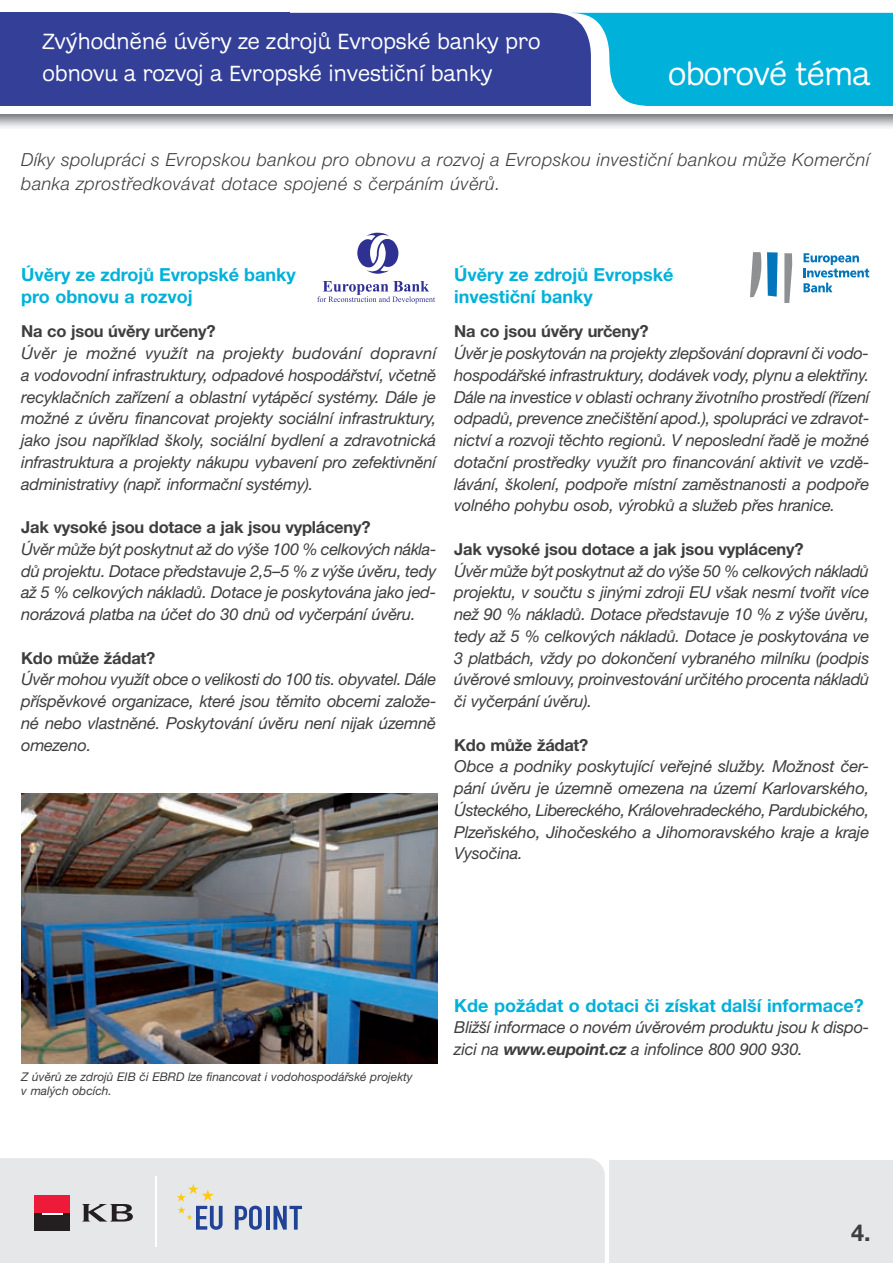
<style>
.page{position:relative;width:893px;height:1263px;background:#fff}
.page>*{position:absolute;margin:0;border:0;box-sizing:border-box;transform-origin:0 0}
.t1{font:33px "Adesso CE";letter-spacing:-.015em;color:#fff}
.t2{font:700 23.4px "Helvetica Neue CE";color:#3e3e3f}
.t3{font:22.5px/31.5px "Adesso CE";color:#fff}
.t4{font:italic 300 18px/24px "Helvetica Neue CE";letter-spacing:.025em;color:#3e3e3f}
.t5{font:700 18px/21.8px "Helvetica Neue CE";color:#00b1d9}
.t6{font:italic 16.5px/21.8px "Helvetica Neue CE";letter-spacing:-.015em;color:#3e3e3f;text-align:justify}
.t7{font:700 16.5px "Helvetica Neue CE";letter-spacing:-.015em;color:#3e3e3f}
.t8{font:italic 12px/13.5px "Helvetica Neue CE";color:#3e3e3f}
.s1{font-weight:700}
</style>
<div class="page">
<div style="left:0;top:1158px;width:605px;height:105px;background:#e6e7e9"></div>
<div style="left:35px;top:1195px;width:35px;height:18px;background:#ed1a3a"></div>
<div style="left:35px;top:1213px;width:35px;height:17px;background:#231f20"></div>
<svg style="left:42px;top:1213px;width:20px;height:1px"></svg>
<svg style="left:82px;top:1204px;width:51px;height:17px"></svg>
<hr style="left:155px;top:1176px;width:2px;height:71px;background:#fff">
<div style="left:290px;top:13px;width:277px;height:93px;background:#344098"></div>
<div style="left:0;top:13px;width:290px;height:93px;background:#344098"></div>
<svg style="left:567px;top:13px;width:326px;height:93px;background:#14aed7"></svg>
<svg style="left:235px;top:1205px;width:27px;height:25px"></svg>
<hr style="left:266px;top:1206px;width:3px;height:23px;background:#204397">
<svg style="left:273px;top:1206px;width:29px;height:23px"></svg>
<svg style="left:176px;top:1184px;width:47px;height:46px;background:#c7cacd"></svg>
<div style="left:609px;top:1160px;width:284px;height:103px;background:#e6e7e9"></div>
<svg style="left:357px;top:232px;width:41px;height:42px"></svg>
<svg style="left:317px;top:281px;width:118px;height:23px"></svg>
<svg style="left:803px;top:253px;width:66px;height:24px"></svg>
<svg style="left:803px;top:283px;width:29px;height:9px"></svg>
<svg style="left:750px;top:252px;width:11px;height:45px"></svg>
<svg style="left:767px;top:252px;width:11px;height:45px"></svg>
<svg style="left:784px;top:253px;width:8px;height:50px"></svg>
<img style="left:21px;top:793px;width:416px;height:271px">
<h3 class="t3" style="left:43px;top:26px;width:499px">Zvýhodněné úvěry ze zdrojů Evropské banky pro obnovu a rozvoj a Evropské investiční banky</h3>
<h1 class="t1" style="left:668px;top:54px;width:204px">oborové téma</h1>
<p class="t4" style="left:21px;top:148px;width:850px">Díky spolupráci s Evropskou bankou pro obnovu a rozvoj a Evropskou investiční bankou může Komerční banka zprostředkovávat dotace spojené s čerpáním úvěrů.</p>
<p class="t5" style="left:21px;top:264px;width:276px">Úvěry ze zdrojů Evropské banky pro obnovu a rozvoj</p>
<p class="t7" style="left:21px;top:322px;width:196px">Na co jsou úvěry určeny?</p>
<p class="t6" style="left:21px;top:342px;width:417px">Úvěr je možné využít na projekty budování dopravní a vodovodní infrastruktury, odpadové hospodářství, včetně recyklačních zařízení a oblastní vytápěcí systémy. Dále je možné z úvěru financovat projekty sociální infrastruktury, jako jsou například školy, sociální bydlení a zdravotnická infrastruktura a projekty nákupu vybavení pro zefektivnění administrativy (např. informační systémy).</p>
<p class="t7" style="left:21px;top:518px;width:351px">Jak vysoké jsou dotace a jak jsou vypláceny?</p>
<p class="t6" style="left:21px;top:538px;width:417px">Úvěr může být poskytnut až do výše 100 % celkových nákla&shy;dů projektu. Dotace představuje 2,5–5 % z výše úvěru, tedy až 5 % celkových nákladů. Dotace je poskytována jako jed&shy;norázová platba na účet do 30 dnů od vyčerpání úvěru.</p>
<p class="t7" style="left:21px;top:648px;width:136px">Kdo může žádat?</p>
<p class="t6" style="left:21px;top:669px;width:417px">Úvěr mohou využít obce o velikosti do 100 tis. obyvatel. Dále příspěvkové organizace, které jsou těmito obcemi založe&shy;né nebo vlastněné. Poskytování úvěru není nijak územně omezeno.</p>
<p class="t5" style="left:454px;top:264px;width:221px">Úvěry ze zdrojů Evropské investiční banky</p>
<p class="t7" style="left:454px;top:322px;width:196px">Na co jsou úvěry určeny?</p>
<p class="t6" style="left:454px;top:342px;width:417px">Úvěr je poskytován na projekty zlepšování dopravní či vodo&shy;hospodářské infrastruktury, dodávek vody, plynu a elektřiny.<br>Dále na investice v oblasti ochrany životního prostředí (řízení odpadů, prevence znečištění apod.), spolupráci ve zdravot&shy;nictví a rozvoji těchto regionů. V neposlední řadě je možné dotační prostředky využít pro financování aktivit ve vzdě&shy;lávání, školení, podpoře místní zaměstnanosti a podpoře volného pohybu osob, výrobků a služeb přes hranice.</p>
<p class="t7" style="left:454px;top:540px;width:351px">Jak vysoké jsou dotace a jak jsou vypláceny?</p>
<p class="t6" style="left:454px;top:560px;width:417px">Úvěr může být poskytnut až do výše 50 % celkových nákladů projektu, v součtu s jinými zdroji EU však nesmí tvořit více než 90 % nákladů. Dotace představuje 10 % z výše úvěru, tedy až 5 % celkových nákladů. Dotace je poskytována ve 3 platbách, vždy po dokončení vybraného milníku (podpis úvěrové smlouvy, proinvestování určitého procenta nákladů či vyčerpání úvěru).</p>
<p class="t7" style="left:454px;top:735px;width:136px">Kdo může žádat?</p>
<p class="t6" style="left:454px;top:756px;width:417px">Obce a podniky poskytující veřejné služby. Možnost čer&shy;pání úvěru je územně omezena na území Karlovarského, Ústeckého, Libereckého, Královehradeckého, Pardubického, Plzeňského, Jihočeského a Jihomoravského kraje a kraje Vysočina.</p>
<p class="t8" style="left:21px;top:1070px;width:393px">Z úvěrů ze zdrojů EIB či EBRD lze financovat i vodohospodářské projekty v malých obcích.</p>
<p class="t5" style="left:454px;top:994px;width:411px">Kde požádat o dotaci či získat další informace?</p>
<p class="t6" style="left:454px;top:1017px;width:416px">Bližší informace o novém úvěrovém produktu jsou k dispo&shy;zici na <span class="s1">www.eupoint.cz</span> a infolince 800 900 930.</p>
<h2 class="t2" style="left:851px;top:1220px;width:21px">4.</h2>
</div>
